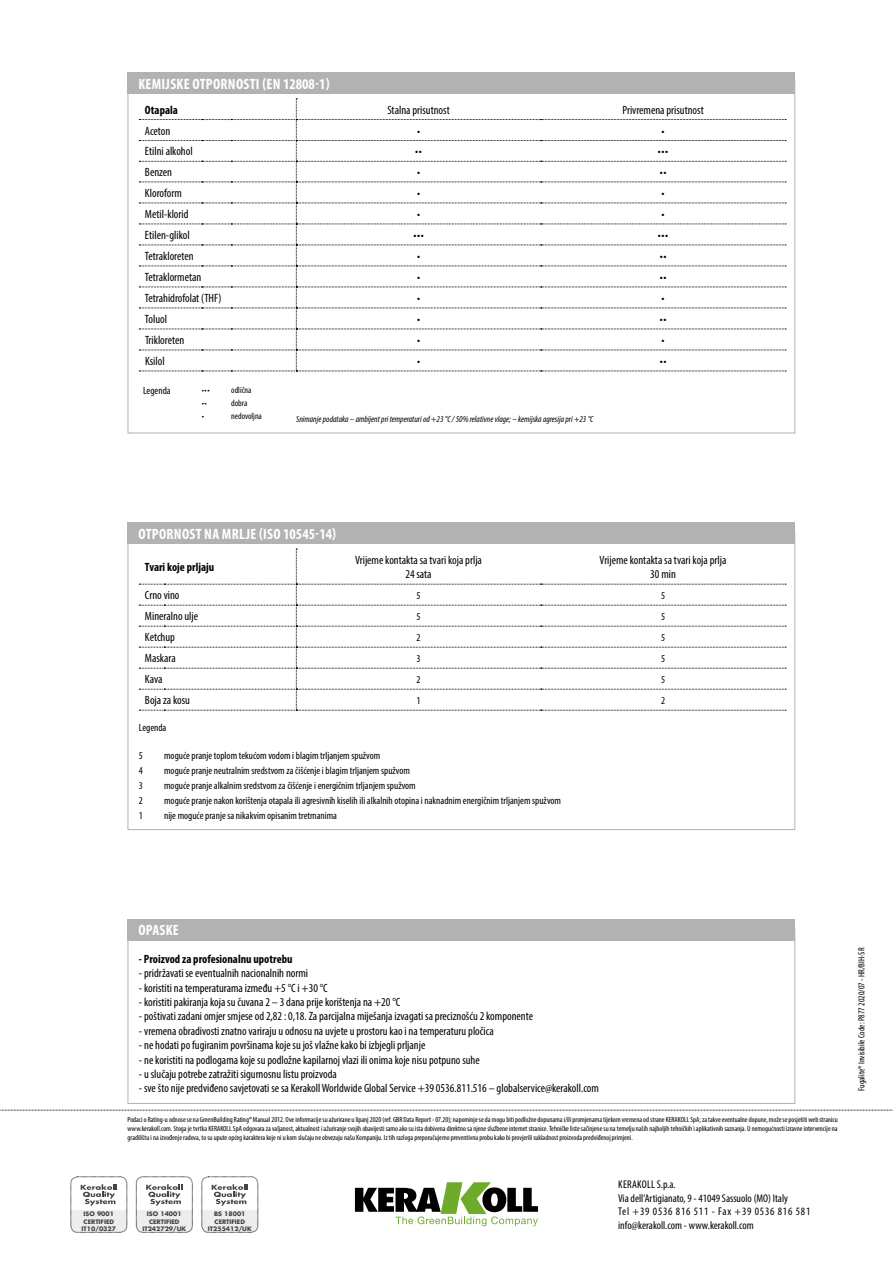
<style>
.page{position:relative;width:893px;height:1263px;background:#fff}
.page>*{position:absolute;margin:0;border:0;box-sizing:border-box;transform-origin:0 0}
.t1{font:700 condensed 15px "Myriad Pro";letter-spacing:.02em;color:#fff}
.t2{font:condensed 12px/14.4px "Myriad Pro";color:#000;text-align:center}
.t3{font:700 condensed 12px "Myriad Pro";color:#000}
.t4{font:condensed 11.25px/13.5px "Myriad Pro";color:#000}
.t5{font:condensed 10.5px "Myriad Pro";color:#000}
.t6{font:italic condensed 9px "Myriad Pro";color:#000}
.t7{font:condensed 9px "Myriad Pro";color:#000}
.t8{font:condensed 7.5px/9px "Myriad Pro";color:#000;text-align:justify}
.t9{font:700 6px/7.2px "Futura Std";color:#424446;text-align:center}
</style>
<div class="page">
<svg style="left:0;top:1110px;width:893px;height:1px"></svg>
<div style="left:71px;top:1176px;width:56px;height:56px;border:1px dashed #000;border-radius:7px"></div>
<svg style="left:71px;top:1184px;width:56px;height:48px"></svg>
<div style="left:136px;top:1176px;width:56px;height:56px;border:1px dashed #000;border-radius:7px"></div>
<svg style="left:136px;top:1184px;width:56px;height:48px"></svg>
<div style="left:202px;top:1176px;width:56px;height:56px;border:1px dashed #000;border-radius:7px"></div>
<svg style="left:202px;top:1184px;width:56px;height:48px"></svg>
<svg style="left:355px;top:1182px;width:183px;height:44px"></svg>
<div style="left:128px;top:919px;width:667px;height:21px;background:#b3b2b2"></div>
<svg style="left:139px;top:99px;width:647px;height:273px"></svg>
<div style="left:128px;top:72px;width:667px;height:22px;background:#b3b2b2"></div>
<svg style="left:139px;top:549px;width:647px;height:162px"></svg>
<div style="left:128px;top:522px;width:667px;height:22px;background:#b3b2b2"></div>
<p class="t1" style="left:138px;top:74px;width:193px">KEMIJSKE OTPORNOSTI (EN 12808-1)</p>
<p class="t3" style="left:145px;top:102px;width:34px">Otapala</p>
<p class="t2" style="left:387px;top:102px;width:64px">Stalna prisutnost</p>
<p class="t2" style="left:622px;top:102px;width:83px">Privremena prisutnost</p>
<p class="t2" style="left:145px;top:123px;width:27px">Aceton</p>
<p class="t2" style="left:417px;top:123px;width:5px">•</p>
<p class="t2" style="left:661px;top:123px;width:5px">•</p>
<p class="t2" style="left:145px;top:144px;width:49px">Etilni alkohol</p>
<p class="t2" style="left:415px;top:144px;width:8px">••</p>
<p class="t2" style="left:658px;top:144px;width:12px">•••</p>
<p class="t2" style="left:145px;top:165px;width:29px">Benzen</p>
<p class="t2" style="left:417px;top:165px;width:5px">•</p>
<p class="t2" style="left:660px;top:165px;width:8px">••</p>
<p class="t2" style="left:145px;top:186px;width:38px">Kloroform</p>
<p class="t2" style="left:417px;top:186px;width:5px">•</p>
<p class="t2" style="left:661px;top:186px;width:5px">•</p>
<p class="t2" style="left:145px;top:207px;width:45px">Metil-klorid</p>
<p class="t2" style="left:417px;top:207px;width:5px">•</p>
<p class="t2" style="left:661px;top:207px;width:5px">•</p>
<p class="t2" style="left:145px;top:228px;width:46px">Etilen-glikol</p>
<p class="t2" style="left:413px;top:228px;width:12px">•••</p>
<p class="t2" style="left:658px;top:228px;width:12px">•••</p>
<p class="t2" style="left:145px;top:249px;width:50px">Tetrakloreten</p>
<p class="t2" style="left:417px;top:249px;width:5px">•</p>
<p class="t2" style="left:660px;top:249px;width:8px">••</p>
<p class="t2" style="left:145px;top:270px;width:58px">Tetraklormetan</p>
<p class="t2" style="left:417px;top:270px;width:5px">•</p>
<p class="t2" style="left:660px;top:270px;width:8px">••</p>
<p class="t2" style="left:145px;top:291px;width:78px">Tetrahidrofolat (THF)</p>
<p class="t2" style="left:417px;top:291px;width:5px">•</p>
<p class="t2" style="left:661px;top:291px;width:5px">•</p>
<p class="t2" style="left:145px;top:312px;width:24px">Toluol</p>
<p class="t2" style="left:417px;top:312px;width:5px">•</p>
<p class="t2" style="left:660px;top:312px;width:8px">••</p>
<p class="t2" style="left:145px;top:333px;width:41px">Trikloreten</p>
<p class="t2" style="left:417px;top:333px;width:5px">•</p>
<p class="t2" style="left:662px;top:333px;width:5px">•</p>
<p class="t2" style="left:145px;top:354px;width:21px">Ksilol</p>
<p class="t2" style="left:417px;top:354px;width:5px">•</p>
<p class="t2" style="left:660px;top:354px;width:8px">••</p>
<p class="t5" style="left:143px;top:384px;width:29px">Legenda</p>
<p class="t7" style="left:202px;top:385px;width:9px">•••</p>
<p class="t7" style="left:231px;top:385px;width:22px">odlična</p>
<p class="t6" style="left:296px;top:414px;width:299px">Snimanje podataka – ambijent pri temperaturi od +23 °C / 50% relativne vlage; – kemijska agresija pri +23 °C</p>
<p class="t7" style="left:202px;top:398px;width:7px">••</p>
<p class="t7" style="left:231px;top:398px;width:18px">dobra</p>
<p class="t7" style="left:202px;top:411px;width:4px">•</p>
<p class="t7" style="left:231px;top:411px;width:32px">nedovoljna</p>
<p class="t1" style="left:138px;top:524px;width:199px">OTPORNOST NA MRLJE (ISO 10545-14)</p>
<p class="t3" style="left:145px;top:559px;width:71px">Tvari koje prljaju</p>
<p class="t2" style="left:355px;top:552px;width:128px">Vrijeme kontakta sa tvari koja prlja<br>24 sata</p>
<p class="t2" style="left:600px;top:552px;width:128px">Vrijeme kontakta sa tvari koja prlja<br>30 min</p>
<p class="t2" style="left:145px;top:588px;width:36px">Crno vino</p>
<p class="t5" style="left:416px;top:589px;width:6px">5</p>
<p class="t5" style="left:661px;top:589px;width:6px">5</p>
<p class="t2" style="left:145px;top:609px;width:55px">Mineralno ulje</p>
<p class="t5" style="left:416px;top:610px;width:6px">5</p>
<p class="t5" style="left:661px;top:610px;width:6px">5</p>
<p class="t2" style="left:145px;top:630px;width:32px">Ketchup</p>
<p class="t5" style="left:416px;top:631px;width:6px">2</p>
<p class="t5" style="left:661px;top:631px;width:6px">5</p>
<p class="t2" style="left:145px;top:651px;width:32px">Maskara</p>
<p class="t5" style="left:416px;top:652px;width:6px">3</p>
<p class="t5" style="left:661px;top:652px;width:6px">5</p>
<p class="t2" style="left:145px;top:672px;width:19px">Kava</p>
<p class="t5" style="left:416px;top:673px;width:6px">2</p>
<p class="t5" style="left:661px;top:673px;width:6px">5</p>
<p class="t2" style="left:145px;top:693px;width:47px">Boja za kosu</p>
<p class="t5" style="left:416px;top:694px;width:6px">1</p>
<p class="t5" style="left:661px;top:694px;width:6px">2</p>
<p class="t5" style="left:139px;top:721px;width:29px">Legenda</p>
<p class="t5" style="left:139px;top:749px;width:6px">5</p>
<p class="t5" style="left:164px;top:749px;width:218px">moguće pranje toplom tekućom vodom i blagim trljanjem spužvom</p>
<p class="t5" style="left:139px;top:764px;width:6px">4</p>
<p class="t5" style="left:164px;top:764px;width:247px">moguće pranje neutralnim sredstvom za čišćenje i blagim trljanjem spužvom</p>
<p class="t5" style="left:139px;top:779px;width:6px">3</p>
<p class="t5" style="left:164px;top:779px;width:253px">moguće pranje alkalnim sredstvom za čišćenje i energičnim trljanjem spužvom</p>
<p class="t5" style="left:139px;top:794px;width:6px">2</p>
<p class="t5" style="left:164px;top:794px;width:398px">moguće pranje nakon korištenja otapala ili agresivnih kiselih ili alkalnih otopina i naknadnim energičnim trljanjem spužvom</p>
<p class="t5" style="left:139px;top:809px;width:6px">1</p>
<p class="t5" style="left:164px;top:809px;width:174px">nije moguće pranje sa nikakvim opisanim tretmanima</p>
<p class="t1" style="left:138px;top:921px;width:42px">OPASKE</p>
<p class="t3" style="left:139px;top:951px;width:155px">- Proizvod za profesionalnu upotrebu</p>
<p class="t2" style="left:139px;top:966px;width:171px">- pridržavati se eventualnih nacionalnih normi</p>
<p class="t2" style="left:139px;top:980px;width:190px">- koristiti na temperaturama između +5 °C i +30 °C</p>
<p class="t2" style="left:139px;top:995px;width:263px">- koristiti pakiranja koja su čuvana 2 – 3 dana prije korištenja na +20 °C</p>
<p class="t2" style="left:139px;top:1009px;width:396px">- poštivati zadani omjer smjese od 2,82 : 0,18. Za parcijalna miješanja izvagati sa preciznošću 2 komponente</p>
<p class="t2" style="left:139px;top:1023px;width:356px">- vremena obradivosti znatno variraju u odnosu na uvjete u prostoru kao i na temperaturu pločica</p>
<p class="t2" style="left:139px;top:1038px;width:288px">- ne hodati po fugiranim površinama koje su još vlažne kako bi izbjegli prljanje</p>
<p class="t2" style="left:139px;top:1052px;width:342px">- ne koristiti na podlogama koje su podložne kapilarnoj vlazi ili onima koje nisu potpuno suhe</p>
<p class="t2" style="left:139px;top:1067px;width:199px">- u slučaju potrebe zatražiti sigurnosnu listu proizvoda</p>
<p class="t2" style="left:139px;top:1081px;width:461px">- sve što nije predviđeno savjetovati se sa Kerakoll Worldwide Global Service +39 0536.811.516 – globalservice@kerakoll.com</p>
<p class="t8" style="left:128px;top:1115px;width:712px">Podaci o Rating-u odnose se na GreenBuilding Rating® Manual 2012. Ove informacije su ažurirane u lipanj 2020 (ref. GBR Data Report - 07.20); napominje se da mogu biti podložne dopunama i/ili promjenama tijekom vremena od strane KERAKOLL SpA; za takve eventualne dopune, može se posjetiti web stranicu www.kerakoll.com. Stoga je tvrtka KERAKOLL SpA odgovara za valjanost, aktualnost i ažuriranje svojih obavijesti samo ako su ista dobivena direktno sa njene službene internet stranice. Tehničke liste sačinjene su na temelju naših najboljih tehničkih i aplikativnih saznanja. U nemogućnosti izravne intervencije na gradilištu i na izvođenje radova, to su upute općeg karaktera koje ni u kom slučaju ne obvezuju našu Kompaniju. Iz tih razloga preporučujemo preventivnu probu kako bi provjerili sukladnost proizvoda predviđenoj primjeni.</p>
<p class="t9" style="left:82px;top:1210px;width:36px">ISO 9001<br>CERTIFIED<br>IT10/0327</p>
<p class="t9" style="left:142px;top:1210px;width:45px">ISO 14001<br>CERTIFIED<br>IT242729/UK</p>
<p class="t9" style="left:208px;top:1210px;width:45px">BS 18001<br>CERTIFIED<br>IT255412/UK</p>
<p class="t4" style="left:618px;top:1178px;width:194px">KERAKOLL S.p.a.<br>Via dell’Artigianato, 9 - 41049 Sassuolo (MO) Italy<br>Tel +39 0536 816 511 - Fax +39 0536 816 581 info@kerakoll.com - www.kerakoll.com</p>
<p class="t7" style="left:856px;top:1091px;width:145px;rotate:-90deg">Fugalite® Invisibile Code: P877 2020/07 - HR/BIH-SR</p>
</div>
